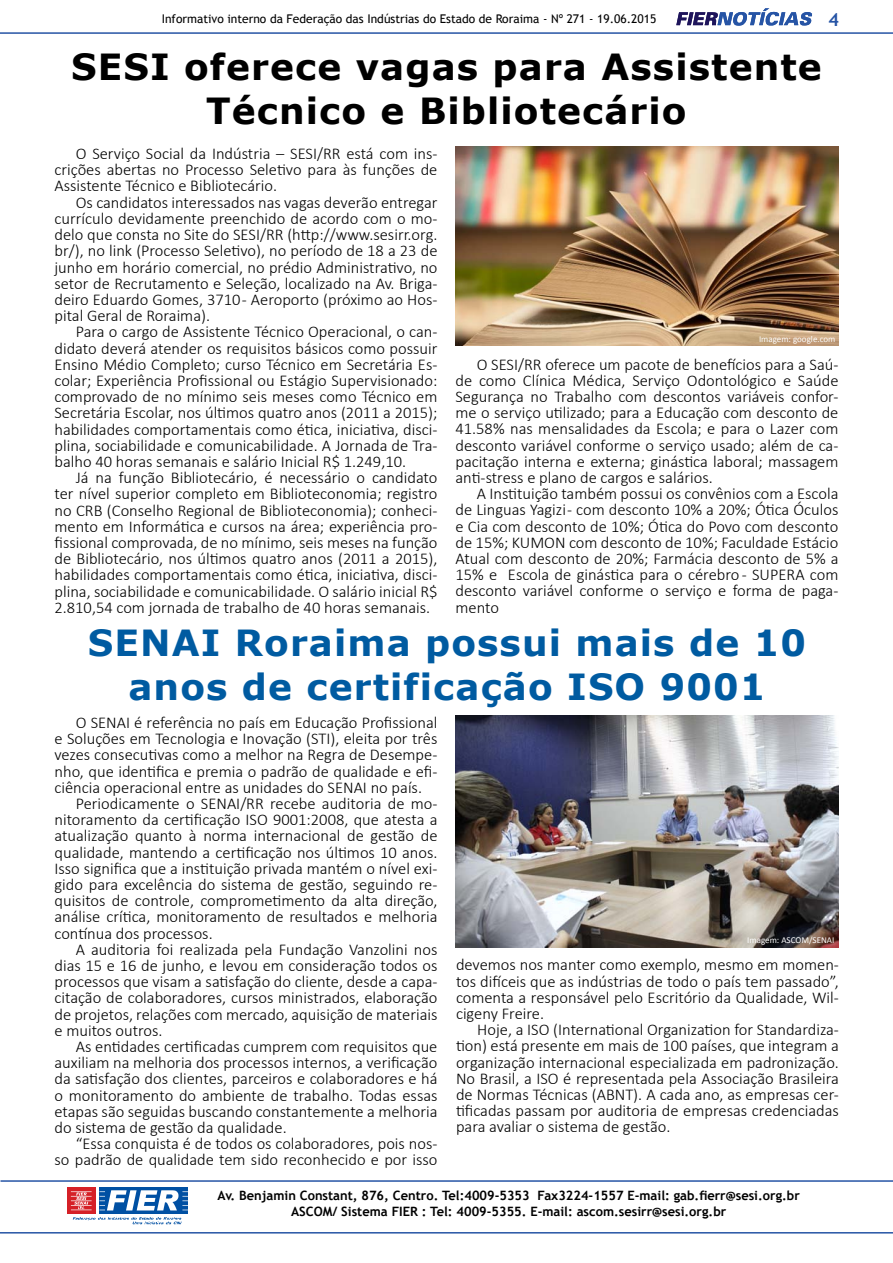
<style>
.page{position:relative;width:893px;height:1263px;background:#fff}
.page>*{position:absolute;margin:0;border:0;box-sizing:border-box;transform-origin:0 0}
.t1{font:700 36px/43.5px "Verdana";letter-spacing:.03em;color:#000;text-align:center}
.t2{font:700 36px/43.5px "Verdana";letter-spacing:.03em;color:#005ba1;text-align:center}
.t3{font:700 18px "Trebuchet MS";color:#2654a5}
.t4{font:300 16.5px/16.2px "Calibri";color:#000;text-align:justify}
.t5{font:700 12.9px/15.5px "Trebuchet MS";color:#000;text-align:center}
.t6{font:12px "Trebuchet MS";color:#000}
.t7{font:9px "Calibri";color:#fff}
</style>
<div class="page">
<svg style="left:676px;top:8px;width:136px;height:18px"></svg>
<hr style="left:0;top:32px;width:893px;height:2px;background:#2654a5">
<hr style="left:0;top:1232px;width:893px;height:1px;background:#2654a5">
<img style="left:456px;top:715px;width:383px;height:233px">
<img style="left:456px;top:147px;width:382px;height:198px">
<hr style="left:0;top:1180px;width:893px;height:2px;background:#2654a5">
<div style="left:99px;top:1187px;width:89px;height:27px;background:#0050a3"></div>
<div style="left:67px;top:1187px;width:28px;height:27px;background:#d52027"></div>
<svg style="left:71px;top:1191px;width:21px;height:19px"></svg>
<svg style="left:99px;top:1190px;width:89px;height:20px"></svg>
<svg style="left:73px;top:1217px;width:109px;height:7px"></svg>
<p class="t6" style="left:162px;top:11px;width:496px">Informativo interno da Federação das Indústrias do Estado de Roraima - Nº 271 - 19.06.2015</p>
<p class="t3" style="left:828px;top:8px;width:12px">4</p>
<h1 class="t1" style="left:71px;top:44px;width:752px">SESI oferece vagas para Assistente<br>Técnico e Bibliotecário</h1>
<p class="t4" style="left:55px;top:145px;width:384px;text-indent:21px">O Serviço Social da Indústria – SESI/RR está com ins&shy;crições abertas no Processo Seletivo para às funções de Assistente Técnico e Bibliotecário.</p>
<p class="t4" style="left:55px;top:194px;width:384px;text-indent:21px">Os candidatos interessados nas vagas deverão entregar currículo devidamente preenchido de acordo com o mo&shy;delo que consta no Site do SESI/RR (http://www.sesirr.org. br/), no link (Processo Seletivo), no período de 18 a 23 de junho em horário comercial, no prédio Administrativo, no setor de Recrutamento e Seleção, localizado na Av. Briga&shy;deiro Eduardo Gomes, 3710 - Aeroporto (próximo ao Hos&shy;pital Geral de Roraima).</p>
<p class="t4" style="left:55px;top:324px;width:384px;text-indent:21px">Para o cargo de Assistente Técnico Operacional, o can&shy;didato deverá atender os requisitos básicos como possuir Ensino Médio Completo; curso Técnico em Secretária Es&shy;colar; Experiência Profissional ou Estágio Supervisionado: comprovado de no mínimo seis meses como Técnico em Secretária Escolar, nos últimos quatro anos (2011 a 2015); habilidades comportamentais como ética, iniciativa, disci&shy;plina, sociabilidade e comunicabilidade. A Jornada de Tra&shy;balho 40 horas semanais e salário Inicial R$ 1.249,10.</p>
<p class="t4" style="left:55px;top:469px;width:384px;text-indent:21px">Já na função Bibliotecário, é necessário o candidato ter nível superior completo em Biblioteconomia; registro no CRB (Conselho Regional de Biblioteconomia); conheci&shy;mento em Informática e cursos na área; experiência pro&shy;fissional comprovada, de no mínimo, seis meses na função de Bibliotecário, nos últimos quatro anos (2011 a 2015), habilidades comportamentais como ética, iniciativa, disci&shy;plina, sociabilidade e comunicabilidade. O salário inicial R$ 2.810,54 com jornada de trabalho de 40 horas semanais.</p>
<p class="t7" style="left:759px;top:333px;width:78px">Imagem: google.com</p>
<p class="t4" style="left:455px;top:356px;width:384px;text-indent:21px">O SESI/RR oferece um pacote de benefícios para a Saú&shy;de como Clínica Médica, Serviço Odontológico e Saúde Segurança no Trabalho com descontos variáveis confor&shy;me o serviço utilizado; para a Educação com desconto de 41.58% nas mensalidades da Escola; e para o Lazer com desconto variável conforme o serviço usado; além de ca&shy;pacitação interna e externa; ginástica laboral; massagem anti-stress e plano de cargos e salários.</p>
<p class="t4" style="left:455px;top:485px;width:384px;text-indent:21px">A Instituição também possui os convênios com a Escola de Linguas Yagizi - com desconto 10% a 20%; Ótica Óculos e Cia com desconto de 10%; Ótica do Povo com desconto de 15%; KUMON com desconto de 10%; Faculdade Estácio Atual com desconto de 20%; Farmácia desconto de 5% a 15% e Escola de ginástica para o cérebro - SUPERA com desconto variável conforme o serviço e forma de paga&shy;mento</p>
<h1 class="t2" style="left:88px;top:621px;width:720px">SENAI Roraima possui mais de 10 anos de certificação ISO 9001</h1>
<p class="t4" style="left:76px;top:714px;width:363px">O SENAI é referência no país em Educação Profissional</p>
<p class="t4" style="left:55px;top:730px;width:384px">e Soluções em Tecnologia e Inovação (STI), eleita por três</p>
<p class="t4" style="left:55px;top:747px;width:384px">vezes consecutivas como a melhor na Regra de Desempe-</p>
<p class="t4" style="left:55px;top:763px;width:384px">nho, que identifica e premia o padrão de qualidade e efi-</p>
<p class="t4" style="left:55px;top:779px;width:369px">ciência operacional entre as unidades do SENAI no país.</p>
<p class="t4" style="left:76px;top:795px;width:363px">Periodicamente o SENAI/RR recebe auditoria de mo-</p>
<p class="t4" style="left:55px;top:811px;width:384px">nitoramento da certificação ISO 9001:2008, que atesta a</p>
<p class="t4" style="left:55px;top:828px;width:384px">atualização quanto à norma internacional de gestão de</p>
<p class="t4" style="left:55px;top:844px;width:384px">qualidade, mantendo a certificação nos últimos 10 anos.</p>
<p class="t4" style="left:55px;top:860px;width:384px">Isso significa que a instituição privada mantém o nível exi-</p>
<p class="t4" style="left:55px;top:876px;width:384px">gido para excelência do sistema de gestão, seguindo re-</p>
<p class="t4" style="left:55px;top:892px;width:384px">quisitos de controle, comprometimento da alta direção,</p>
<p class="t4" style="left:55px;top:909px;width:384px">análise crítica, monitoramento de resultados e melhoria</p>
<p class="t4" style="left:55px;top:925px;width:160px">contínua dos processos.</p>
<p class="t4" style="left:76px;top:941px;width:363px">A auditoria foi realizada pela Fundação Vanzolini nos</p>
<p class="t4" style="left:55px;top:957px;width:384px">dias 15 e 16 de junho, e levou em consideração todos os</p>
<p class="t4" style="left:55px;top:973px;width:384px">processos que visam a satisfação do cliente, desde a capa-</p>
<p class="t4" style="left:55px;top:990px;width:384px">citação de colaboradores, cursos ministrados, elaboração</p>
<p class="t4" style="left:55px;top:1006px;width:384px">de projetos, relações com mercado, aquisição de materiais</p>
<p class="t4" style="left:55px;top:1022px;width:110px">e muitos outros.</p>
<p class="t4" style="left:76px;top:1038px;width:363px">As entidades certificadas cumprem com requisitos que</p>
<p class="t4" style="left:55px;top:1054px;width:384px">auxiliam na melhoria dos processos internos, a verificação</p>
<p class="t4" style="left:55px;top:1071px;width:384px">da satisfação dos clientes, parceiros e colaboradores e há</p>
<p class="t4" style="left:55px;top:1087px;width:385px">o monitoramento do ambiente de trabalho. Todas essas</p>
<p class="t4" style="left:55px;top:1103px;width:384px">etapas são seguidas buscando constantemente a melhoria</p>
<p class="t4" style="left:55px;top:1119px;width:234px">do sistema de gestão da qualidade.</p>
<p class="t4" style="left:76px;top:1135px;width:363px">“Essa conquista é de todos os colaboradores, pois nos-</p>
<p class="t4" style="left:55px;top:1152px;width:384px">so padrão de qualidade tem sido reconhecido e por isso</p>
<p class="t7" style="left:747px;top:934px;width:89px">Imagem: ASCOM/SENAI</p>
<p class="t4" style="left:456px;top:956px;width:384px">devemos nos manter como exemplo, mesmo em momen&shy;tos difíceis que as indústrias de todo o país tem passado”, comenta a responsável pelo Escritório da Qualidade, Wil&shy;cigeny Freire.</p>
<p class="t4" style="left:456px;top:1021px;width:384px;text-indent:21px">Hoje, a ISO (International Organization for Standardiza&shy;tion) está presente em mais de 100 países, que integram a organização internacional especializada em padronização.<br>No Brasil, a ISO é representada pela Associação Brasileira de Normas Técnicas (ABNT). A cada ano, as empresas cer&shy;tificadas passam por auditoria de empresas credenciadas para avaliar o sistema de gestão.</p>
<p class="t5" style="left:217px;top:1188px;width:584px">Av. Benjamin Constant, 876, Centro. Tel:4009-5353 Fax3224-1557 E-mail: gab.fierr@sesi.org.br<br>ASCOM/ Sistema FIER : Tel: 4009-5355. E-mail: ascom.sesirr@sesi.org.br</p>
</div>
